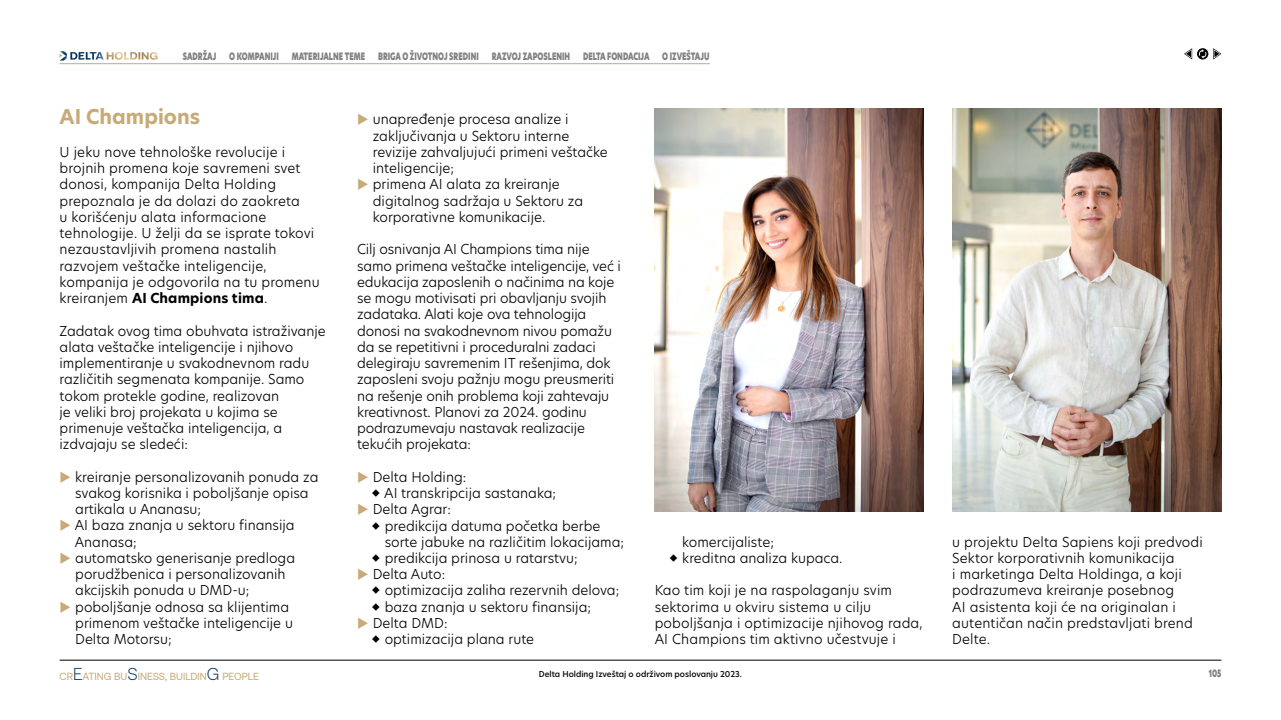
<style>
.page{position:relative;width:1281px;height:720px;background:#fff}
.page>*{position:absolute;margin:0;border:0;box-sizing:border-box;transform-origin:0 0}
.t1{font:700 20px "Hero New";color:#c7aa78}
.t2{font:300 13.5px/16.2px "Hero New";color:#000}
.t3{font:10.3px "Aeonik TRIAL";color:#c7aa78}
.t4{font:10px "Hero New Super";color:#808183;scale:.7 1}
.t5{font:500 8px "Hero New";color:#000}
.s1{font-weight:700}
.s2{color:#c7aa78}
.s3{font-weight:300;font-size:17.2px;color:#00345c}
</style>
<div class="page">
<hr style="left:60px;top:63px;width:650px;height:1px;background:#c7aa78">
<hr style="left:60px;top:660px;width:1161px;height:1px;background:#000">
<svg style="left:60px;top:51px;width:97px;height:10px"></svg>
<svg style="left:1184px;top:48px;width:37px;height:12px"></svg>
<img style="left:654px;top:108px;width:269px;height:404px">
<img style="left:952px;top:108px;width:269px;height:404px">
<p class="t4" style="left:183px;top:49px;width:49px">SADRŽAJ</p>
<p class="t4" style="left:229px;top:49px;width:72px">O KOMPANIJI</p>
<p class="t4" style="left:292px;top:49px;width:106px">MATERIJALNE TEME</p>
<p class="t4" style="left:378px;top:49px;width:145px">BRIGA O ŽIVOTNOJ SREDINI</p>
<p class="t4" style="left:491px;top:49px;width:114px">RAZVOJ ZAPOSLENIH</p>
<p class="t4" style="left:583px;top:49px;width:96px">DELTA FONDACIJA</p>
<p class="t4" style="left:662px;top:49px;width:69px">O IZVEŠTAJU</p>
<h1 class="t1" style="left:60px;top:103px;width:142px">AI Champions</h1>
<p class="t2" style="left:60px;top:144px;width:261px">U jeku nove tehnološke revolucije i brojnih promena koje savremeni svet donosi, kompanija Delta Holding prepoznala je da dolazi do zaokreta<br>u korišćenju alata informacione tehnologije. U želji da se isprate tokovi nezaustavljivih promena nastalih razvojem veštačke inteligencije, kompanija je odgovorila na tu promenu kreiranjem <span class="s1">AI Champions tima</span>.</p>
<p class="t2" style="left:60px;top:322px;width:268px">Zadatak ovog tima obuhvata istraživanje alata veštačke inteligencije i njihovo implementiranje u svakodnevnom radu različitih segmenata kompanije. Samo tokom protekle godine, realizovan<br>je veliki broj projekata u kojima se primenuje veštačka inteligencija, a izdvajaju se sledeći:</p>
<p class="t2" style="left:75px;top:468px;width:245px;text-indent:-16px"><span class="s2">◆</span> kreiranje personalizovanih ponuda za svakog korisnika i poboljšanje opisa artikala u Ananasu;</p>
<p class="t2" style="left:75px;top:517px;width:221px;text-indent:-15px"><span class="s2">◆</span> AI baza znanja u sektoru finansija<br>Ananasa;</p>
<p class="t2" style="left:75px;top:550px;width:221px;text-indent:-16px"><span class="s2">◆</span> automatsko generisanje predloga porudžbenica i personalizovanih akcijskih ponuda u DMD-u;</p>
<p class="t2" style="left:75px;top:598px;width:219px;text-indent:-16px"><span class="s2">◆</span> poboljšanje odnosa sa klijentima primenom veštačke inteligencije u<br>Delta Motorsu;</p>
<p class="t2" style="left:373px;top:111px;width:236px;text-indent:-16px"><span class="s2">◆</span> unapređenje procesa analize i zaključivanja u Sektoru interne revizije zahvaljujući primeni veštačke inteligencije;</p>
<p class="t2" style="left:373px;top:176px;width:212px;text-indent:-16px"><span class="s2">◆</span> primena AI alata za kreiranje digitalnog sadržaja u Sektoru za korporativne komunikacije.</p>
<p class="t2" style="left:357px;top:241px;width:265px">Cilj osnivanja AI Champions tima nije samo primena veštačke inteligencije, već i edukacija zaposlenih o načinima na koje se mogu motivisati pri obavljanju svojih zadataka. Alati koje ova tehnologija donosi na svakodnevnom nivou pomažu da se repetitivni i proceduralni zadaci delegiraju savremenim IT rešenjima, dok zaposleni svoju pažnju mogu preusmeriti na rešenje onih problema koji zahtevaju kreativnost. Planovi za 2024. godinu podrazumevaju nastavak realizacije tekućih projekata:</p>
<p class="t2" style="left:384px;top:468px;width:173px;text-indent:-27px"><span class="s2">◆</span> Delta Holding:<br>AI transkripcija sastanaka;</p>
<p class="t2" style="left:384px;top:501px;width:241px;text-indent:-28px"><span class="s2">◆</span> Delta Agrar:<br>predikcija datuma početka berbe sorte jabuke na različitim lokacijama; predikcija prinosa u ratarstvu;</p>
<p class="t2" style="left:384px;top:566px;width:236px;text-indent:-28px"><span class="s2">◆</span> Delta Auto:<br>optimizacija zaliha rezervnih delova; baza znanja u sektoru finansija;</p>
<p class="t2" style="left:384px;top:615px;width:151px;text-indent:-28px"><span class="s2">◆</span> Delta DMD:<br>optimizacija plana rute</p>
<p class="t2" style="left:682px;top:533px;width:162px">komercijaliste;<br>kreditna analiza kupaca.</p>
<p class="t2" style="left:654px;top:582px;width:269px">Kao tim koji je na raspolaganju svim sektorima u okviru sistema u cilju poboljšanja i optimizacije njihovog rada, AI Champions tim aktivno učestvuje i</p>
<p class="t3" style="left:60px;top:673px;width:201px">CR<span class="s3">E</span>ATING BU<span class="s3">S</span>INESS, BUILDIN<span class="s3">G</span> PEOPLE</p>
<p class="t5" style="left:538px;top:668px;width:205px">Delta Holding Izveštaj o održivom poslovanju 2023.</p>
<p class="t2" style="left:952px;top:533px;width:252px">u projektu Delta Sapiens koji predvodi<br>Sektor korporativnih komunikacija<br>i marketinga Delta Holdinga, a koji podrazumeva kreiranje posebnog<br>AI asistenta koji će na originalan i autentičan način predstavljati brend<br>Delte.</p>
<p class="t4" style="left:1208px;top:666px;width:20px">105</p>
</div>
